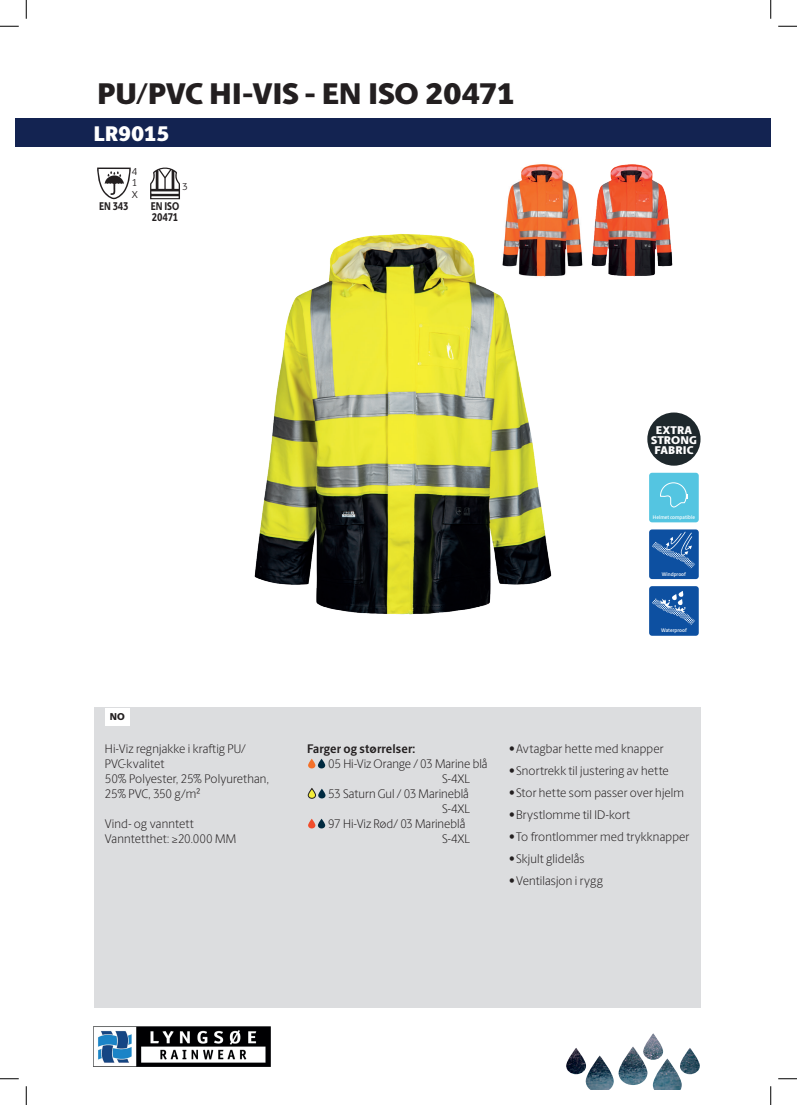
<style>
.page{position:relative;width:797px;height:1105px;background:#fff}
.page>*{position:absolute;margin:0;border:0;box-sizing:border-box;transform-origin:0 0}
.t1{font:800 30px "Berling Sans";letter-spacing:-.01em;color:#231f20}
.t2{font:800 21.25px "Berling Sans";letter-spacing:-.015em;color:#fff}
.t3{font:300 12.5px/15px "Berling Sans";letter-spacing:.01em;color:#231f20;scale:.95 1}
.t4{font:700 12.5px "Berling Sans";letter-spacing:.01em;color:#231f20;scale:.95 1}
.t5{font:800 11.25px/10px "Berling Sans";letter-spacing:.01em;color:#fff;text-align:center}
.t6{font:800 11.25px/11.2px "Berling Sans";letter-spacing:-.01em;color:#231f20;scale:.8 1}
.t7{font:10px/11.2px "Berling Sans";color:#231f20;text-align:justify}
.t8{font:800 10px "Berling Sans";color:#231f20;scale:.95 1}
.t9{font:600 5.25px "Berling Sans";color:#fff;scale:.93 1}
</style>
<div class="page">
<div style="left:94px;top:708px;width:606px;height:300px;background:#dcdddf"></div>
<div style="left:105px;top:708px;width:25px;height:17px;background:#fff"></div>
<div style="left:16px;top:118px;width:754px;height:29px;background:#132351"></div>
<img style="left:516px;top:164px;width:67px;height:112px">
<img style="left:591px;top:164px;width:82px;height:113px">
<img style="left:254px;top:183px;width:309px;height:432px">
<div style="left:649px;top:529px;width:49px;height:50px;background:#0d50a1;border-radius:3px"></div>
<svg style="left:652px;top:532px;width:43px;height:37px"></svg>
<div style="left:649px;top:586px;width:49px;height:50px;background:#0d50a1;border-radius:3px"></div>
<svg style="left:652px;top:591px;width:43px;height:34px"></svg>
<div style="left:647px;top:412px;width:53px;height:54px;background:#1e282c;border-radius:50%"></div>
<div style="left:649px;top:473px;width:49px;height:49px;background:#54c5e1;border-radius:3px"></div>
<svg style="left:660px;top:482px;width:27px;height:26px"></svg>
<svg style="left:150px;top:167px;width:30px;height:32px"></svg>
<svg style="left:97px;top:168px;width:34px;height:31px"></svg>
<svg style="left:308px;top:759px;width:7px;height:9px"></svg>
<svg style="left:318px;top:759px;width:7px;height:9px"></svg>
<svg style="left:308px;top:788px;width:7px;height:10px"></svg>
<div style="left:308px;top:788px;width:8px;height:10px;border:1px solid #231f20;border-radius:3px"></div>
<svg style="left:318px;top:789px;width:7px;height:9px"></svg>
<svg style="left:308px;top:819px;width:7px;height:9px"></svg>
<svg style="left:318px;top:819px;width:7px;height:9px"></svg>
<img style="left:566px;top:1033px;width:133px;height:56px">
<img style="left:94px;top:1026px;width:177px;height:41px">
<svg style="left:0;top:25px;width:19px;height:2px"></svg>
<svg style="left:778px;top:25px;width:19px;height:2px"></svg>
<svg style="left:0;top:1078px;width:19px;height:1px"></svg>
<svg style="left:778px;top:1078px;width:19px;height:1px"></svg>
<svg style="left:25px;top:0;width:2px;height:19px"></svg>
<svg style="left:25px;top:1086px;width:2px;height:19px"></svg>
<svg style="left:770px;top:0;width:1px;height:19px"></svg>
<svg style="left:770px;top:1086px;width:1px;height:19px"></svg>
<h1 class="t1" style="left:97px;top:75px;width:420px">PU/PVC HI-VIS - EN ISO 20471</h1>
<h2 class="t2" style="left:94px;top:120px;width:78px">LR9015</h2>
<p class="t7" style="left:132px;top:166px;width:8px">4<br>1<br>X</p>
<p class="t6" style="left:99px;top:201px;width:38px">EN 343</p>
<p class="t7" style="left:182px;top:180px;width:7px">3</p>
<p class="t6" style="left:151px;top:201px;width:37px">EN ISO<br>20471</p>
<p class="t8" style="left:110px;top:710px;width:17px">NO</p>
<p class="t3" style="left:105px;top:741px;width:174px">Hi-Viz regnjakke i kraftig PU/<br>PVC-kvalitet<br>50% Polyester, 25% Polyurethan,<br>25% PVC, 350 g/m2</p>
<p class="t3" style="left:105px;top:816px;width:140px">Vind- og vanntett<br>Vanntetthet: ≥20.000 MM</p>
<p class="t5" style="left:651px;top:425px;width:47px">EXTRA<br>STRONG<br>FABRIC</p>
<p class="t9" style="left:653px;top:514px;width:47px">Helmet compatible</p>
<p class="t9" style="left:662px;top:571px;width:27px">Windproof</p>
<p class="t9" style="left:661px;top:627px;width:29px">Waterproof</p>
<p class="t4" style="left:307px;top:741px;width:115px">Farger og størrelser:</p>
<p class="t3" style="left:328px;top:756px;width:169px">05 Hi-Viz Orange / 03 Marine blå</p>
<p class="t3" style="left:442px;top:771px;width:31px">S-4XL</p>
<p class="t3" style="left:328px;top:786px;width:150px">53 Saturn Gul / 03 Marineblå</p>
<p class="t3" style="left:442px;top:801px;width:31px">S-4XL</p>
<p class="t3" style="left:328px;top:816px;width:146px">97 Hi-Viz Rød/ 03 Marineblå</p>
<p class="t3" style="left:442px;top:831px;width:31px">S-4XL</p>
<p class="t3" style="left:509px;top:741px;width:164px">•Avtagbar hette med knapper</p>
<p class="t3" style="left:509px;top:763px;width:170px">• Snortrekk til justering av hette</p>
<p class="t3" style="left:509px;top:785px;width:186px">• Stor hette som passer over hjelm</p>
<p class="t3" style="left:509px;top:807px;width:129px">•Brystlomme til ID-kort</p>
<p class="t3" style="left:509px;top:829px;width:191px">•To frontlommer med trykknapper</p>
<p class="t3" style="left:509px;top:851px;width:81px">• Skjult glidelås</p>
<p class="t3" style="left:509px;top:873px;width:100px">•Ventilasjon i rygg</p>
</div>
